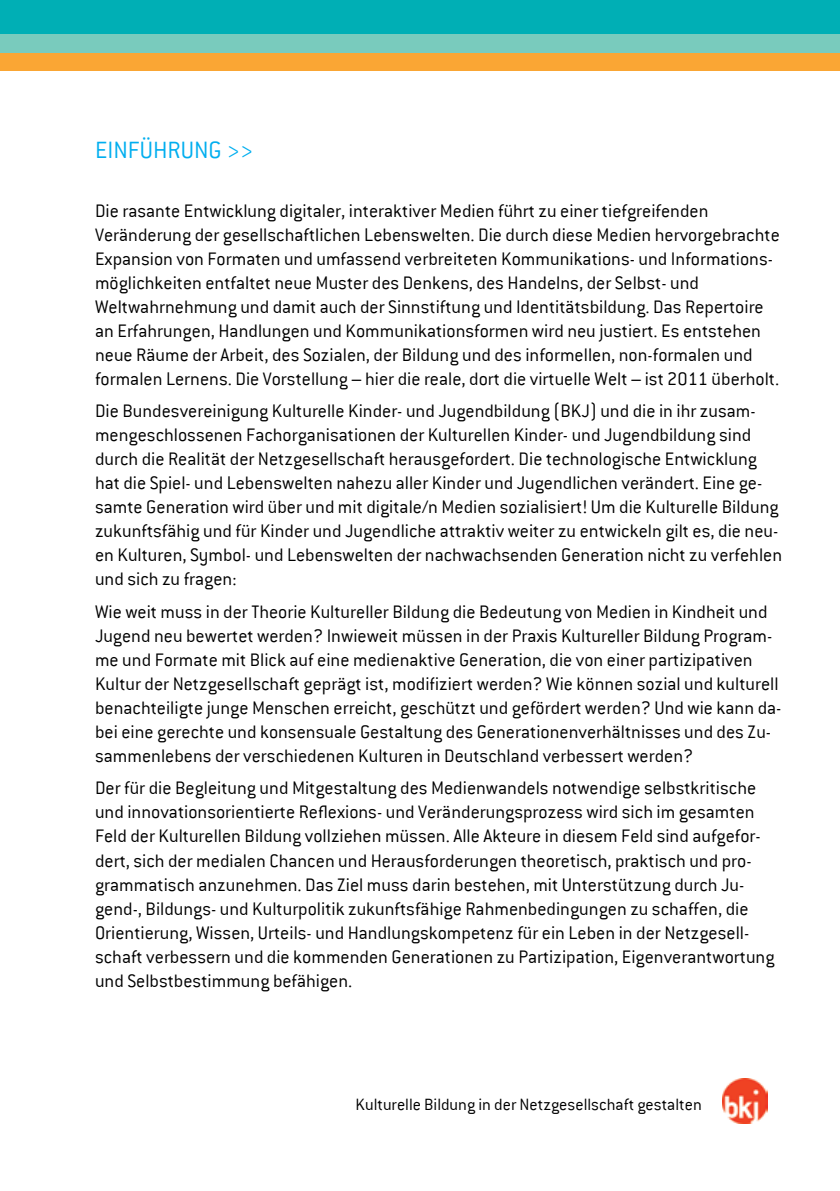
<style>
.page{position:relative;width:840px;height:1191px;background:#fff}
.page>*{position:absolute;margin:0;border:0;box-sizing:border-box;transform-origin:0 0}
.t1{font:300 26px "ITC Conduit LTCE";color:#00aeef}
.t2{font:300 20px/24px "ITC Conduit LTCE";color:#000}
.t3{font:300 18px "ITC Conduit LTCE";color:#000}
</style>
<div class="page">
<div style="left:0;top:0;width:839px;height:34px;background:#00afb5"></div>
<div style="left:0;top:34px;width:839px;height:28px;background:#79cbbd"></div>
<div style="left:0;top:54px;width:839px;height:17px;background:#faa634"></div>
<hr style="left:839px;top:0;width:1px;height:34px;background:#00afb5">
<svg style="left:839px;top:34px;width:1px;height:37px"></svg>
<img style="left:722px;top:1079px;width:45px;height:44px">
<h1 class="t1" style="left:95px;top:136px;width:159px">EINFÜHRUNG &gt;&gt;</h1>
<p class="t2" style="left:95px;top:198px;width:686px">Die rasante Entwicklung digitaler, interaktiver Medien führt zu einer tiefgreifenden Veränderung der gesellschaftlichen Lebenswelten. Die durch diese Medien hervorgebrachte Expansion von Formaten und umfassend verbreiteten Kommunikations- und Informations&shy;möglichkeiten entfaltet neue Muster des Denkens, des Handelns, der Selbst- und Weltwahrnehmung und damit auch der Sinnstiftung und Identitätsbildung. Das Repertoire an Erfahrungen, Handlungen und Kommunikationsformen wird neu justiert. Es entstehen neue Räume der Arbeit, des Sozialen, der Bildung und des informellen, non-formalen und formalen Lernens. Die Vorstellung – hier die reale, dort die virtuelle Welt – ist 2011 überholt.</p>
<p class="t2" style="left:95px;top:399px;width:688px">Die Bundesvereinigung Kulturelle Kinder- und Jugendbildung (BKJ) und die in ihr zusam&shy;mengeschlossenen Fachorganisationen der Kulturellen Kinder- und Jugendbildung sind durch die Realität der Netzgesellschaft herausgefordert. Die technologische Entwicklung hat die Spiel- und Lebenswelten nahezu aller Kinder und Jugendlichen verändert. Eine ge&shy;samte Generation wird über und mit digitale/n Medien sozialisiert! Um die Kulturelle Bildung zukunftsfähig und für Kinder und Jugendliche attraktiv weiter zu entwickeln gilt es, die neu&shy;en Kulturen, Symbol- und Lebenswelten der nachwachsenden Generation nicht zu verfehlen und sich zu fragen:</p>
<p class="t2" style="left:95px;top:599px;width:687px">Wie weit muss in der Theorie Kultureller Bildung die Bedeutung von Medien in Kindheit und Jugend neu bewertet werden? Inwieweit müssen in der Praxis Kultureller Bildung Program&shy;me und Formate mit Blick auf eine medienaktive Generation, die von einer partizipativen Kultur der Netzgesellschaft geprägt ist, modifiziert werden? Wie können sozial und kulturell benachteiligte junge Menschen erreicht, geschützt und gefördert werden? Und wie kann da&shy;bei eine gerechte und konsensuale Gestaltung des Generationenverhältnisses und des Zu&shy;sammenlebens der verschiedenen Kulturen in Deutschland verbessert werden?</p>
<p class="t2" style="left:95px;top:776px;width:680px">Der für die Begleitung und Mitgestaltung des Medienwandels notwendige selbstkritische und innovationsorientierte Reflexions- und Veränderungsprozess wird sich im gesamten Feld der Kulturellen Bildung vollziehen müssen. Alle Akteure in diesem Feld sind aufgefor&shy;dert, sich der medialen Chancen und Herausforderungen theoretisch, praktisch und pro&shy;grammatisch anzunehmen. Das Ziel muss darin bestehen, mit Unterstützung durch Ju&shy;gend-, Bildungs- und Kulturpolitik zukunftsfähige Rahmenbedingungen zu schaffen, die Orientierung, Wissen, Urteils- und Handlungskompetenz für ein Leben in der Netzgesell&shy;schaft verbessern und die kommenden Generationen zu Partizipation, Eigenverantwortung und Selbstbestimmung befähigen.</p>
<p class="t3" style="left:355px;top:1094px;width:347px">Kulturelle Bildung in der Netzgesellschaft gestalten</p>
</div>
